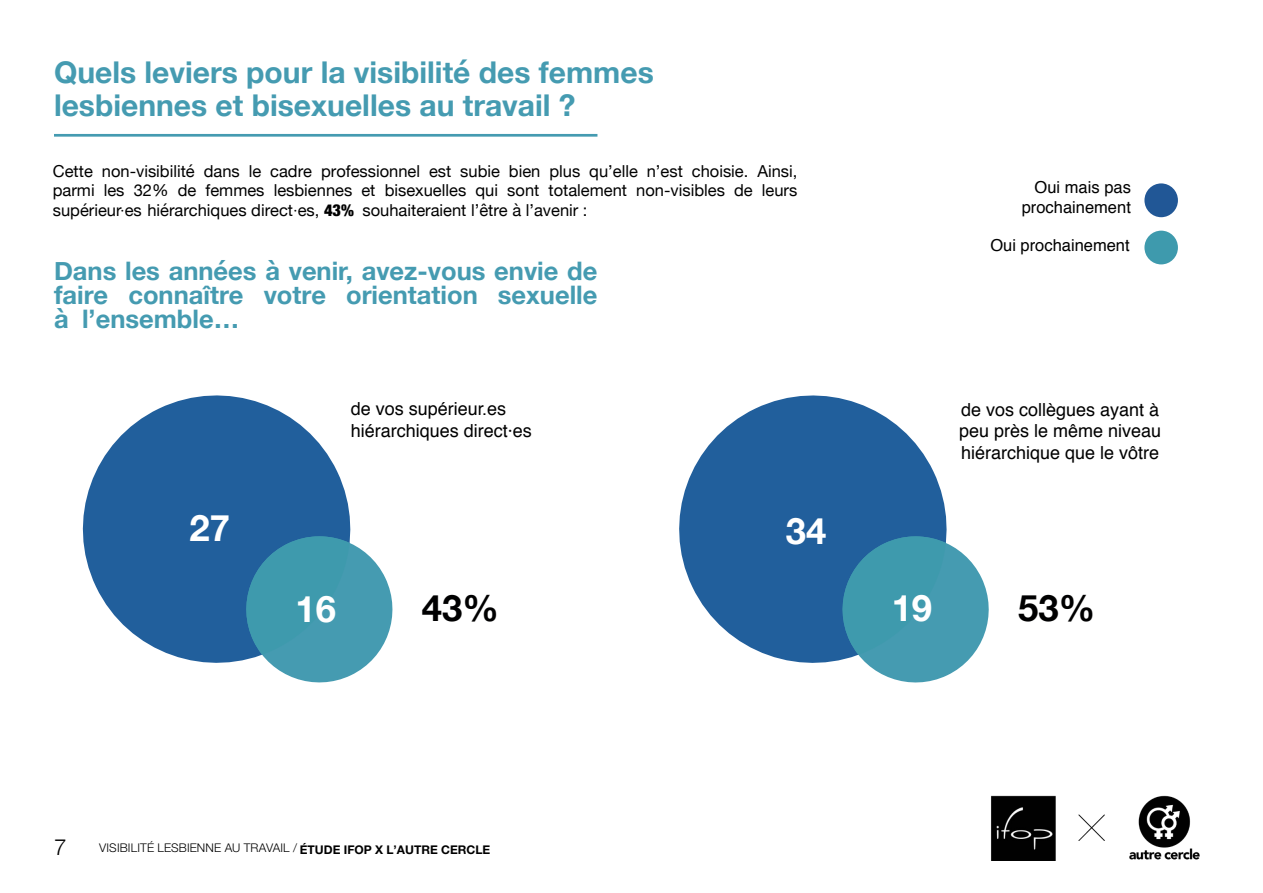
<style>
.page{position:relative;width:1263px;height:893px;background:#fff}
.page>*{position:absolute;margin:0;border:0;box-sizing:border-box;transform-origin:0 0}
.titre_de_section{font:700 36.45px "Helvetica Neue";color:#fff}
.titre_de_section-2{font:700 36.45px "Helvetica Neue";color:#000001}
.texte{font:700 30px/33px "Helvetica Neue";color:#459bb1}
.titre_de_section-3{font:700 25.5px/24px "Helvetica Neue";color:#459bb1;text-align:justify}
.t1{font:300 22.5px "Helvetica Neue";color:#000}
.T2{font:18px/21.3px "Helvetica";color:#000}
.texte-2{font:16.5px/20px "Helvetica Neue";color:#000;text-align:justify}
.T2-2{font:16.5px/19.5px "Helvetica";color:#000;text-align:right}
.t2{font:300 12px "Helvetica Neue LT Pro";letter-spacing:.01em;color:#000}
.s1{font-weight:100}
.s2{font-weight:900;font-stretch:condensed}
.s3{font-weight:700}
</style>
<div class="page">
<svg style="left:82px;top:395px;width:269px;height:268px;fill:#215f9c"></svg>
<svg style="left:236px;top:526px;width:157px;height:157px"></svg>
<svg style="left:679px;top:395px;width:268px;height:268px;fill:#215f9c"></svg>
<svg style="left:832px;top:526px;width:157px;height:157px"></svg>
<div style="left:1144px;top:231px;width:34px;height:33px;background:#3e9aad;border-radius:50%"></div>
<div style="left:1144px;top:183px;width:34px;height:34px;background:#215796;border-radius:50%"></div>
<hr style="left:54px;top:134px;width:543px;height:3px;background:#459bb1">
<img style="left:991px;top:795px;width:209px;height:66px">
<p class="texte" style="left:54px;top:57px;width:601px">Quels leviers pour la visibilité des femmes lesbiennes et bisexuelles au travail ?</p>
<p class="texte-2" style="left:53px;top:162px;width:746px">Cette non-visibilité dans le cadre professionnel est subie bien plus qu’elle n’est choisie. Ainsi, parmi les 32% de femmes lesbiennes et bisexuelles qui sont totalement non-visibles de leurs supérieur<span class="s1">·</span>es hiérarchiques direct<span class="s1">·</span>es, <span class="s2">43%</span> souhaiteraient l’être à l’avenir :</p>
<p class="titre_de_section-3" style="left:54px;top:260px;width:545px">Dans les années à venir, avez-vous envie de faire connaître votre orientation sexuelle à l’ensemble…</p>
<p class="titre_de_section" style="left:190px;top:500px;width:42px">27</p>
<p class="T2" style="left:351px;top:398px;width:183px">de vos supérieur.es hiérarchiques direct·es</p>
<p class="titre_de_section" style="left:295px;top:581px;width:42px">16</p>
<p class="titre_de_section-2" style="left:422px;top:579px;width:78px">43%</p>
<p class="titre_de_section" style="left:786px;top:502px;width:42px">34</p>
<p class="T2-2" style="left:1022px;top:177px;width:111px">Oui mais pas prochainement</p>
<p class="T2-2" style="left:990px;top:235px;width:141px">Oui prochainement</p>
<p class="T2" style="left:959px;top:398px;width:204px;text-align:justify">de vos collègues ayant à peu près le même niveau hiérarchique que le vôtre</p>
<p class="titre_de_section" style="left:892px;top:580px;width:42px">19</p>
<p class="titre_de_section-2" style="left:1018px;top:579px;width:78px">53%</p>
<h3 class="t1" style="left:54px;top:828px;width:14px">7</h3>
<p class="t2" style="left:99px;top:841px;width:393px">VISIBILITÉ LESBIENNE AU TRAVAIL / <span class="s3">ÉTUDE IFOP X L’AUTRE CERCLE</span></p>
</div>
